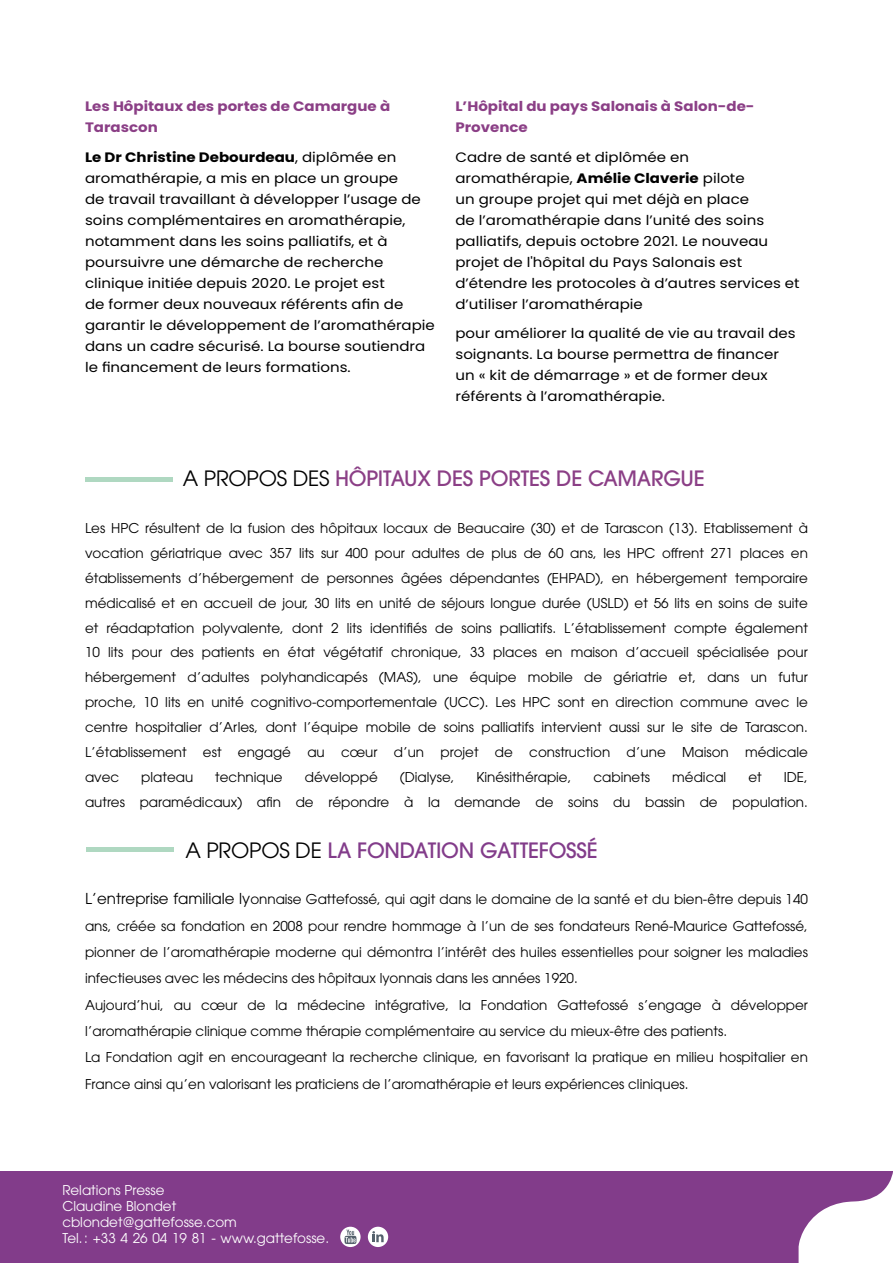
<style>
.page{position:relative;width:893px;height:1263px;background:#fff}
.page>*{position:absolute;margin:0;border:0;box-sizing:border-box;transform-origin:0 0}
.t1{font:500 21px "ITC Avant Garde Pro";letter-spacing:-.01em;color:#8b3f86}
.t2{font:500 21px "ITC Avant Garde Pro";letter-spacing:-.01em;color:#823c8a}
.t3{font:13.65px/21px "Poppins";color:#000;scale:1.1 1}
.t4{font:700 13.65px/21px "Poppins";color:#8b3f86;scale:1.1 1}
.t5{font:13.5px/24.9px "ITC Avant Garde Pro";color:#000}
.t6{font:13.5px/16.2px "ITC Avant Garde Pro";color:#fff}
.s1{font-weight:700}
.s2{font-weight:400;color:#000}
.s3{font-size:15px}
</style>
<div class="page">
<div style="left:0;top:1171px;width:893px;height:92px;background:#823c8a"></div>
<svg style="left:799px;top:1172px;width:94px;height:91px"></svg>
<div style="left:86px;top:847px;width:88px;height:5px;background:#afd8c1"></div>
<svg style="left:340px;top:1227px;width:21px;height:20px"></svg>
<svg style="left:345px;top:1229px;width:11px;height:15px"></svg>
<div style="left:368px;top:1227px;width:20px;height:20px;background:#fff;border-radius:50%"></div>
<svg style="left:372px;top:1231px;width:12px;height:11px"></svg>
<div style="left:85px;top:477px;width:88px;height:5px;background:#afd8c1"></div>
<p class="t4" style="left:85px;top:96px;width:279px">Les Hôpitaux des portes de Camargue à<br>Tarascon</p>
<p class="t3" style="left:85px;top:147px;width:319px"><span class="s1">Le Dr Christine Debourdeau</span>, diplômée en aromathérapie, a mis en place un groupe<br>de travail travaillant à développer l’usage de soins complémentaires en aromathérapie, notamment dans les soins palliatifs, et à poursuivre une démarche de recherche clinique initiée depuis 2020. Le projet est<br>de former deux nouveaux référents afin de garantir le développement de l’aromathérapie dans un cadre sécurisé. La bourse soutiendra le financement de leurs formations.</p>
<p class="t4" style="left:455px;top:96px;width:273px">L’Hôpital du pays Salonais à Salon-de-<br>Provence</p>
<p class="t3" style="left:455px;top:147px;width:314px">Cadre de santé et diplômée en aromathérapie, <span class="s1">Amélie Claverie</span> pilote<br>un groupe projet qui met déjà en place<br>de l’aromathérapie dans l’unité des soins palliatifs, depuis octobre 2021. Le nouveau projet de l'hôpital du Pays Salonais est d’étendre les protocoles à d’autres services et d’utiliser l’aromathérapie</p>
<p class="t3" style="left:455px;top:323px;width:311px">pour améliorer la qualité de vie au travail des soignants. La bourse permettra de financer un « kit de démarrage » et de former deux référents à l’aromathérapie.</p>
<h1 class="t1" style="left:183px;top:465px;width:523px"><span class="s2">A PROPOS DES</span> HÔPITAUX DES PORTES DE CAMARGUE</h1>
<p class="t5" style="left:85px;top:515px;width:724px;text-align:justify">Les HPC résultent de la fusion des hôpitaux locaux de Beaucaire (30) et de Tarascon (13). Etablissement à vocation gériatrique avec 357 lits sur 400 pour adultes de plus de 60 ans, les HPC offrent 271 places en établissements d’hébergement de personnes âgées dépendantes (EHPAD), en hébergement temporaire médicalisé et en accueil de jour, 30 lits en unité de séjours longue durée (USLD) et 56 lits en soins de suite et réadaptation polyvalente, dont 2 lits identifiés de soins palliatifs. L’établissement compte également 10 lits pour des patients en état végétatif chronique, 33 places en maison d’accueil spécialisée pour hébergement d’adultes polyhandicapés (MAS), une équipe mobile de gériatrie et, dans un futur proche, 10 lits en unité cognitivo-comportementale (UCC). Les HPC sont en direction commune avec le centre hospitalier d’Arles, dont l’équipe mobile de soins palliatifs intervient aussi sur le site de Tarascon.<br>L’établissement est engagé au cœur d’un projet de construction d’une Maison médicale avec</p>
<p class="t5" style="left:141px;top:764px;width:53px">plateau</p>
<p class="t5" style="left:215px;top:764px;width:69px">technique</p>
<p class="t5" style="left:305px;top:764px;width:75px">développé</p>
<p class="t5" style="left:400px;top:764px;width:56px">(Dialyse,</p>
<p class="t5" style="left:477px;top:764px;width:96px">Kinésithérapie,</p>
<p class="t5" style="left:593px;top:764px;width:58px">cabinets</p>
<p class="t5" style="left:672px;top:764px;width:56px">médical</p>
<p class="t5" style="left:748px;top:764px;width:15px">et</p>
<p class="t5" style="left:85px;top:764px;width:724px;text-align:right">IDE,<br>autres paramédicaux) afin de répondre à la demande de soins du bassin de population.</p>
<h1 class="t2" style="left:185px;top:837px;width:414px"><span class="s2">A PROPOS DE</span> LA FONDATION GATTEFOSSÉ</h1>
<p class="t5" style="left:85px;top:886px;width:724px;line-height:26.4px"><span class="s3">L’entreprise familiale ly</span>onnaise Gattefossé, qui agit dans le domaine de la santé et du bien-être depuis 140 ans, créée sa fondation en 2008 pour rendre hommage à l’un de ses fondateurs René-Maurice Gattefossé, pionner de l’aromathérapie moderne qui démontra l’intérêt des huiles essentielles pour soigner les maladies infectieuses avec les médecins des hôpitaux lyonnais dans les années 1920.<br>Aujourd’hui, au cœur de la médecine intégrative, la Fondation Gattefossé s’engage à développer l’aromathérapie clinique comme thérapie complémentaire au service du mieux-être des patients.<br>La Fondation agit en encourageant la recherche clinique, en favorisant la pratique en milieu hospitalier en France ainsi qu’en valorisant les praticiens de l’aromathérapie et leurs expériences cliniques.</p>
<p class="t6" style="left:62px;top:1181px;width:268px">Relations Presse<br>Claudine Blondet cblondet@gattefosse.com<br>Tel.: +33 4 26 04 19 81 - www.gattefosse.</p>
</div>
